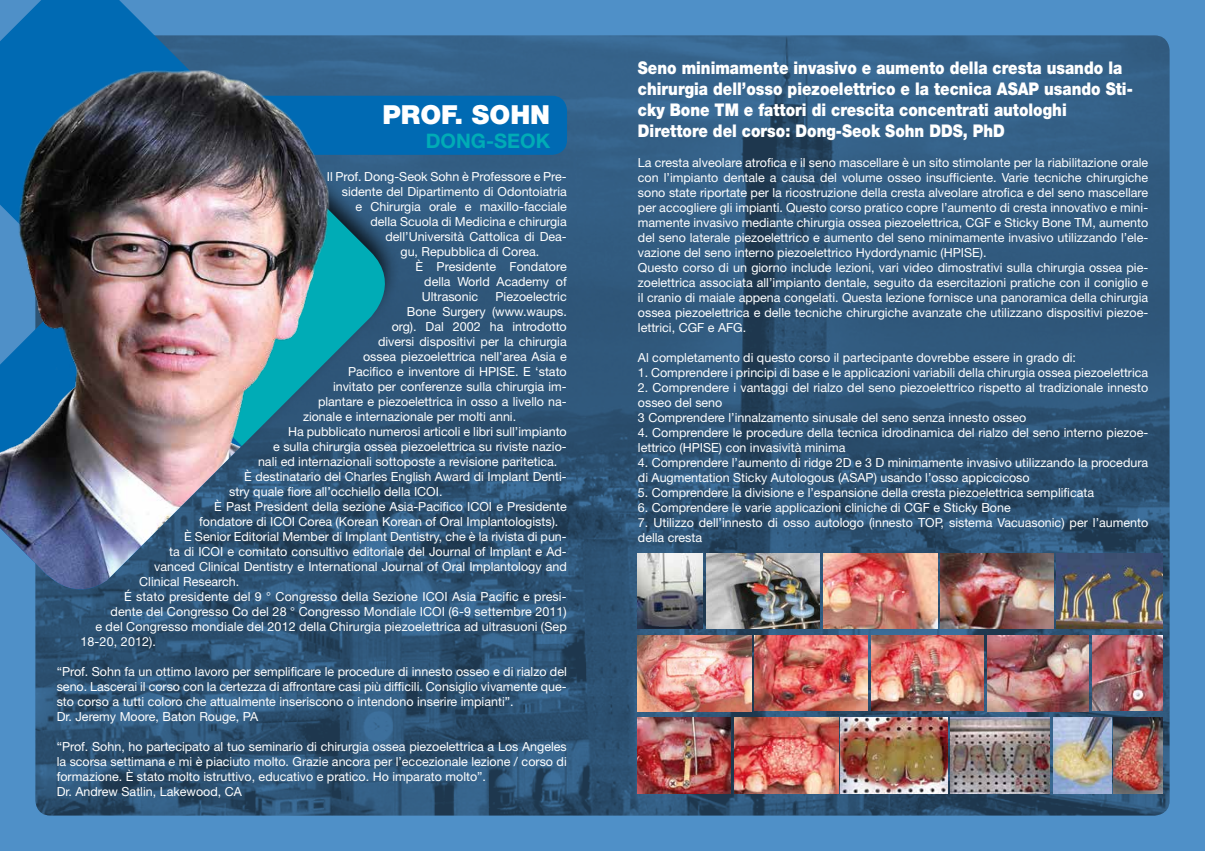
<style>
.page{position:relative;width:1205px;height:851px;background:#fff}
.page>*{position:absolute;margin:0;border:0;box-sizing:border-box;transform-origin:0 0}
.t1{font:900 26.25px "Helvetica Neue";color:#fff}
.t2{font:700 20px "Helvetica Neue";color:#00acb6}
.t3{font:900 17.5px/21px "Helvetica Neue";color:#fff;scale:.86 1}
.t4{font:12.5px/15px "Helvetica Neue";color:#fff}
</style>
<div class="page">
<div style="left:0;top:0;width:1205px;height:850px;background:#4f90c8"></div>
<img style="left:35px;top:35px;width:1134px;height:780px">
<div style="left:204px;top:96px;width:363px;height:59px;background:#006ab3;border-radius:15px"></div>
<svg style="left:35px;top:590px;width:207px;height:17px;background:#2c5172"></svg>
<svg style="left:0;top:0;width:242px;height:41px"></svg>
<svg style="left:383px;top:155px;width:20px;height:291px;background:#2e577a"></svg>
<img style="left:0;top:41px;width:383px;height:549px">
<img style="left:638px;top:553px;width:64px;height:75px">
<img style="left:706px;top:553px;width:114px;height:75px">
<img style="left:823px;top:553px;width:114px;height:75px">
<img style="left:940px;top:553px;width:114px;height:75px">
<img style="left:1057px;top:553px;width:105px;height:75px">
<img style="left:638px;top:635px;width:113px;height:76px">
<img style="left:755px;top:635px;width:112px;height:75px">
<img style="left:871px;top:635px;width:113px;height:75px">
<img style="left:988px;top:635px;width:100px;height:76px">
<img style="left:1092px;top:635px;width:71px;height:75px">
<img style="left:638px;top:717px;width:92px;height:76px">
<img style="left:734px;top:717px;width:104px;height:76px">
<img style="left:840px;top:717px;width:107px;height:76px">
<img style="left:1053px;top:717px;width:58px;height:76px">
<img style="left:1113px;top:717px;width:49px;height:76px">
<img style="left:951px;top:717px;width:98px;height:76px">
<h1 class="t1" style="left:382px;top:99px;width:169px">Prof. sohn</h1>
<h2 class="t2" style="left:426px;top:129px;width:126px">DONG-SEOK</h2>
<p class="t4" style="left:327px;top:169px;width:242px">Il Prof. Dong-Seok Sohn è Professore e Pre-</p>
<p class="t4" style="left:342px;top:184px;width:227px">sidente del Dipartimento di Odontoiatria</p>
<p class="t4" style="left:355px;top:199px;width:213px">e Chirurgia orale e maxillo-facciale</p>
<p class="t4" style="left:370px;top:214px;width:198px">della Scuola di Medicina e chirurgia</p>
<p class="t4" style="left:385px;top:229px;width:183px">dell’Università Cattolica di Dea-</p>
<p class="t4" style="left:400px;top:244px;width:140px">gu, Repubblica di Corea.</p>
<p class="t4" style="left:415px;top:259px;width:153px">È Presidente Fondatore</p>
<p class="t4" style="left:424px;top:274px;width:144px">della World Academy of</p>
<p class="t4" style="left:422px;top:289px;width:58px">Ultrasonic</p>
<p class="t4" style="left:495px;top:289px;width:73px">Piezoelectric</p>
<p class="t4" style="left:407px;top:304px;width:161px">Bone Surgery (www.waups.</p>
<p class="t4" style="left:392px;top:319px;width:176px">org). Dal 2002 ha introdotto</p>
<p class="t4" style="left:378px;top:334px;width:190px">diversi dispositivi per la chirurgia</p>
<p class="t4" style="left:363px;top:349px;width:205px">ossea piezoelettrica nell’area Asia e</p>
<p class="t4" style="left:348px;top:364px;width:220px">Pacifico e inventore di HPISE. E ‘stato</p>
<p class="t4" style="left:333px;top:379px;width:235px">invitato per conferenze sulla chirurgia im-</p>
<p class="t4" style="left:318px;top:394px;width:250px">plantare e piezoelettrica in osso a livello na-</p>
<p class="t4" style="left:303px;top:409px;width:215px">zionale e internazionale per molti anni.</p>
<p class="t4" style="left:288px;top:424px;width:280px">Ha pubblicato numerosi articoli e libri sull’impianto</p>
<p class="t4" style="left:273px;top:439px;width:295px">e sulla chirurgia ossea piezoelettrica su riviste nazio-</p>
<p class="t4" style="left:258px;top:454px;width:301px">nali ed internazionali sottoposte a revisione paritetica.</p>
<p class="t4" style="left:244px;top:469px;width:324px">È destinatario del Charles English Award di Implant Denti-</p>
<p class="t4" style="left:229px;top:484px;width:215px">stry quale fiore all’occhiello della ICOI.</p>
<p class="t4" style="left:214px;top:499px;width:354px">È Past President della sezione Asia-Pacifico ICOI e Presidente</p>
<p class="t4" style="left:199px;top:514px;width:361px">fondatore di ICOI Corea (Korean Korean of Oral Implantologists).</p>
<p class="t4" style="left:184px;top:529px;width:384px">È Senior Editorial Member di Implant Dentistry, che è la rivista di pun-</p>
<p class="t4" style="left:169px;top:544px;width:399px">ta di ICOI e comitato consultivo editoriale del Journal of Implant e Ad-</p>
<p class="t4" style="left:154px;top:559px;width:414px">vanced Clinical Dentistry e International Journal of Oral Implantology and</p>
<p class="t4" style="left:139px;top:574px;width:101px">Clinical Research.</p>
<p class="t4" style="left:124px;top:589px;width:444px">é stato presidente del 9 ° Congresso della Sezione ICOI Asia Pacific e presi-</p>
<p class="t4" style="left:110px;top:604px;width:458px">dente del Congresso Co del 28 ° Congresso Mondiale ICOI (6-9 settembre 2011)</p>
<p class="t4" style="left:95px;top:619px;width:473px">e del Congresso mondiale del 2012 della Chirurgia piezoelettrica ad ultrasuoni (Sep</p>
<p class="t4" style="left:80px;top:634px;width:77px">18-20, 2012).</p>
<p class="t4" style="left:57px;top:664px;width:512px">“Prof. Sohn fa un ottimo lavoro per semplificare le procedure di innesto osseo e di rialzo del seno. Lascerai il corso con la certezza di affrontare casi più difficili. Consiglio vivamente que&shy;sto corso a tutti coloro che attualmente inseriscono o intendono inserire impianti”.<br>Dr. Jeremy Moore, Baton Rouge, PA</p>
<p class="t4" style="left:57px;top:739px;width:512px">“Prof. Sohn, ho partecipato al tuo seminario di chirurgia ossea piezoelettrica a Los Angeles la scorsa settimana e mi è piaciuto molto. Grazie ancora per l’eccezionale lezione / corso di formazione. È stato molto istruttivo, educativo e pratico. Ho imparato molto”.<br>Dr. Andrew Satlin, Lakewood, CA</p>
<h3 class="t3" style="left:638px;top:57px;width:577px">Seno minimamente invasivo e aumento della cresta usando la chirurgia dell’osso piezoelettrico e la tecnica ASAP usando Sti&shy;cky Bone TM e fattori di crescita concentrati autologhi Direttore del corso: Dong-Seok Sohn DDS</h3>
<h3 class="t3" style="left:963px;top:120px;width:49px">, PhD</h3>
<p class="t4" style="left:638px;top:155px;width:512px">La cresta alveolare atrofica e il seno mascellare è un sito stimolante per la riabilitazione orale con l’impianto dentale a causa del volume osseo insufficiente. Varie tecniche chirurgiche sono state riportate per la ricostruzione della cresta alveolare atrofica e del seno mascellare per accogliere gli impianti. Questo corso pratico copre l’aumento di cresta innovativo e mini&shy;mamente invasivo mediante chirurgia ossea piezoelettrica, CGF e Sticky Bone TM, aumento del seno laterale piezoelettrico e aumento del seno minimamente invasivo utilizzando l’ele&shy;vazione del seno interno piezoelettrico Hydordynamic (HPISE).<br>Questo corso di un giorno include lezioni, vari video dimostrativi sulla chirurgia ossea pie&shy;zoelettrica associata all’impianto dentale, seguito da esercitazioni pratiche con il coniglio e il cranio di maiale appena congelati. Questa lezione fornisce una panoramica della chirurgia ossea piezoelettrica e delle tecniche chirurgiche avanzate che utilizzano dispositivi piezoe&shy;lettrici, CGF e AFG.</p>
<p class="t4" style="left:638px;top:350px;width:440px">Al completamento di questo corso il partecipante dovrebbe essere in grado di:</p>
<p class="t4" style="left:638px;top:365px;width:512px">1. Comprendere i principi di base e le applicazioni variabili della chirurgia ossea piezoelettrica</p>
<p class="t4" style="left:638px;top:380px;width:512px">2. Comprendere i vantaggi del rialzo del seno piezoelettrico rispetto al tradizionale innesto osseo del seno<br>3 Comprendere l’innalzamento sinusale del seno senza innesto osseo</p>
<p class="t4" style="left:638px;top:425px;width:512px">4. Comprendere le procedure della tecnica idrodinamica del rialzo del seno interno piezoe&shy;lettrico (HPISE) con invasività minima</p>
<p class="t4" style="left:638px;top:455px;width:512px">4. Comprendere l’aumento di ridge 2D e 3 D minimamente invasivo utilizzando la procedura di Augmentation Sticky Autologous (ASAP) usando l’osso appiccicoso</p>
<p class="t4" style="left:638px;top:485px;width:458px">5. Comprendere la divisione e l’espansione della cresta piezoelettrica semplificata</p>
<p class="t4" style="left:638px;top:500px;width:374px">6. Comprendere le varie applicazioni cliniche di CGF e Sticky Bone</p>
<p class="t4" style="left:638px;top:515px;width:512px">7. Utilizzo dell’innesto di osso autologo (innesto TOP, sistema Vacuasonic) per l’aumento della cresta</p>
</div>
